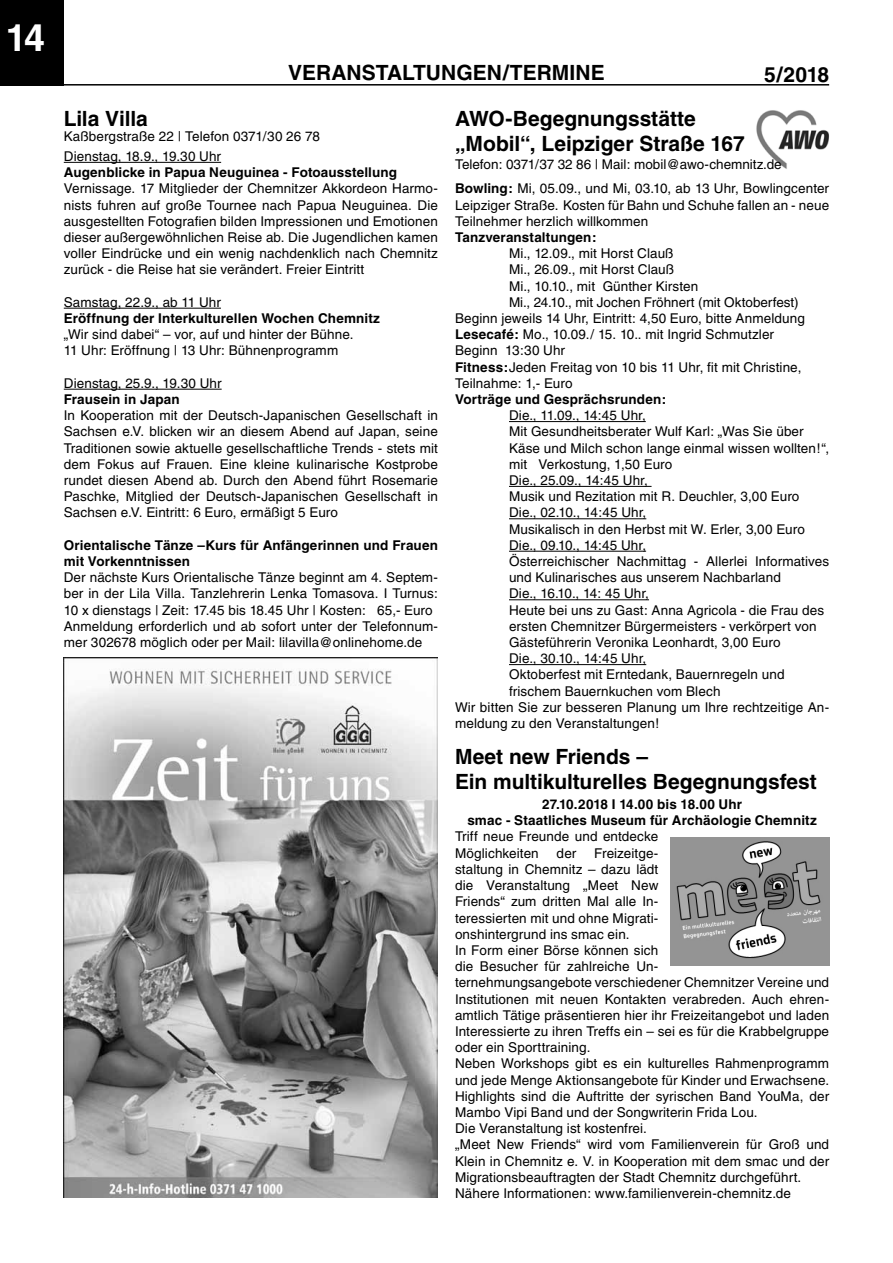
<style>
.page{position:relative;width:893px;height:1263px;background:#fff}
.page>*{position:absolute;margin:0;border:0;box-sizing:border-box;transform-origin:0 0}
.t1{font:700 37.5px "Helvetica";color:#fff}
.t2{font:700 21px/25.2px "Helvetica";letter-spacing:-.005em;color:#000}
.t3{font:13.5px/16.2px "Helvetica";letter-spacing:.01em;color:#000}
.t4{font:700 13.5px/16.2px "Helvetica";letter-spacing:.01em;color:#000}
.s1{font-weight:700}
</style>
<div class="page">
<div style="left:0;top:0;width:64px;height:86px;background:#000"></div>
<hr style="left:64px;top:84px;width:765px;height:2px;background:#000">
<img style="left:64px;top:657px;width:374px;height:541px">
<hr style="left:509px;top:421px;width:137px;height:1px;background:#000">
<hr style="left:509px;top:486px;width:143px;height:1px;background:#000">
<hr style="left:509px;top:518px;width:137px;height:1px;background:#000">
<hr style="left:509px;top:551px;width:137px;height:1px;background:#000">
<hr style="left:509px;top:599px;width:140px;height:1px;background:#000">
<hr style="left:509px;top:664px;width:137px;height:1px;background:#000">
<hr style="left:64px;top:162px;width:157px;height:1px;background:#000">
<hr style="left:64px;top:308px;width:157px;height:1px;background:#000">
<hr style="left:64px;top:389px;width:158px;height:1px;background:#000">
<img style="left:756px;top:110px;width:73px;height:59px">
<img style="left:671px;top:838px;width:158px;height:127px">
<h1 class="t1" style="left:6px;top:15px;width:41px">14</h1>
<h2 class="t2" style="left:288px;top:60px;width:318px">veranstaltung en/termine</h2>
<h2 class="t2" style="left:764px;top:62px;width:67px">5/2018</h2>
<h2 class="t2" style="left:64px;top:106px;width:86px">Lila Villa</h2>
<p class="t3" style="left:64px;top:128px;width:258px">Kaßbergstraße 22 | Telefon 0371/30 26 78</p>
<p class="t3" style="left:64px;top:148px;width:159px">Dienstag, 18.9., 19.30 Uhr</p>
<p class="t4" style="left:64px;top:164px;width:335px">Augenblicke in Papua Neuguinea - Fotoausstellung</p>
<p class="t3" style="left:64px;top:181px;width:376px;text-align:justify">Vernissage. 17 Mitglieder der Chemnitzer Akkordeon Harmo&shy;nists fuhren auf große Tournee nach Papua Neuguinea. Die ausgestellten Fotografien bilden Impressionen und Emotionen dieser außergewöhnlichen Reise ab. Die Jugendlichen kamen voller Eindrücke und ein wenig nachdenklich nach Chemnitz zurück - die Reise hat sie verändert. Freier Eintritt</p>
<p class="t3" style="left:64px;top:294px;width:159px">Samstag, 22.9., ab 11 Uhr</p>
<p class="t4" style="left:64px;top:310px;width:318px">Eröffnung der Interkulturellen Wochen Chemnitz</p>
<p class="t3" style="left:64px;top:326px;width:291px">„Wir sind dabei“ – vor, auf und hinter der Bühne.<br>11 Uhr: Eröffnung | 13 Uhr: Bühnenprogramm</p>
<p class="t3" style="left:64px;top:375px;width:159px">Dienstag, 25.9., 19.30 Uhr</p>
<p class="t4" style="left:64px;top:391px;width:117px">Frausein in Japan</p>
<p class="t3" style="left:64px;top:407px;width:376px;text-align:justify">In Kooperation mit der Deutsch-Japanischen Gesellschaft in Sachsen e.V. blicken wir an diesem Abend auf Japan, seine Traditionen sowie aktuelle gesellschaftliche Trends - stets mit dem Fokus auf Frauen. Eine kleine kulinarische Kostprobe rundet diesen Abend ab. Durch den Abend führt Rosemarie Paschke, Mitglied der Deutsch-Japanischen Gesellschaft in Sachsen e.V. Eintritt: 6 Euro, ermäßigt 5 Euro</p>
<p class="t4" style="left:64px;top:537px;width:376px">Orientalische Tänze –Kurs für Anfängerinnen und Frauen mit Vorkenntnissen</p>
<p class="t3" style="left:64px;top:569px;width:376px">Der nächste Kurs Orientalische Tänze beginnt am 4. Septem&shy;ber in der Lila Villa. Tanzlehrerin Lenka Tomasova. I Turnus:<br>10 x dienstags | Zeit: 17.45 bis 18.45 Uhr | Kosten: 65,- Euro Anmeldung erforderlich und ab sofort unter der Telefonnum&shy;mer 302678 möglich oder per Mail: lilavilla@onlinehome.de</p>
<h2 class="t2" style="left:455px;top:105px;width:291px">AWO-Begegnungsstätte „Mobil“, Leipziger Straße 167</h2>
<p class="t3" style="left:455px;top:156px;width:328px">Telefon: 0371/37 32 86 | Mail: mobil@awo-chemnitz.de</p>
<p class="t3" style="left:455px;top:181px;width:376px;text-align:justify"><span class="s1">Bowling:</span> Mi, 05.09., und Mi, 03.10, ab 13 Uhr, Bowlingcenter Leipziger Straße. Kosten für Bahn und Schuhe fallen an - neue Teilnehmer herzlich willkommen</p>
<p class="t4" style="left:455px;top:229px;width:143px">Tanzveranstaltungen:</p>
<p class="t3" style="left:509px;top:245px;width:166px">Mi., 12.09., mit Horst Clauß</p>
<p class="t3" style="left:509px;top:262px;width:167px">Mi., 26.09., mit Horst Clauß</p>
<p class="t3" style="left:509px;top:278px;width:191px">Mi., 10.10., mit Günther Kirsten</p>
<p class="t3" style="left:509px;top:294px;width:291px">Mi., 24.10., mit Jochen Fröhnert (mit Oktoberfest)</p>
<p class="t3" style="left:455px;top:310px;width:351px">Beginn jeweils 14 Uhr, Eintritt: 4,50 Euro, bitte Anmeldung</p>
<p class="t3" style="left:455px;top:326px;width:321px"><span class="s1">Lesecafé:</span> Mo., 10.09./ 15. 10.. mit Ingrid Schmutzler</p>
<p class="t3" style="left:455px;top:343px;width:112px">Beginn 13:30 Uhr</p>
<p class="t3" style="left:455px;top:359px;width:348px"><span class="s1">Fitness:</span>Jeden Freitag von 10 bis 11 Uhr, fit mit Christine,</p>
<p class="t3" style="left:455px;top:375px;width:119px">Teilnahme: 1,- Euro</p>
<p class="t4" style="left:455px;top:391px;width:213px">Vorträge und Gesprächsrunden:</p>
<p class="t3" style="left:509px;top:407px;width:138px">Die., 11.09., 14:45 Uhr,</p>
<p class="t3" style="left:509px;top:424px;width:296px">Mit Gesundheitsberater Wulf Karl: „Was Sie über</p>
<p class="t3" style="left:509px;top:440px;width:322px">Käse und Milch schon lange einmal wissen wollten!“,</p>
<p class="t3" style="left:509px;top:456px;width:165px">mit Verkostung, 1,50 Euro</p>
<p class="t3" style="left:509px;top:472px;width:140px">Die., 25.09., 14:45 Uhr,</p>
<p class="t3" style="left:509px;top:488px;width:292px">Musik und Rezitation mit R. Deuchler, 3,00 Euro</p>
<p class="t3" style="left:509px;top:505px;width:139px">Die., 02.10., 14:45 Uhr,</p>
<p class="t3" style="left:509px;top:521px;width:297px">Musikalisch in den Herbst mit W. Erler, 3,00 Euro</p>
<p class="t3" style="left:509px;top:537px;width:139px">Die., 09.10., 14:45 Uhr,</p>
<p class="t3" style="left:509px;top:553px;width:322px">Österreichischer Nachmittag - Allerlei Informatives</p>
<p class="t3" style="left:509px;top:569px;width:273px">und Kulinarisches aus unserem Nachbarland</p>
<p class="t3" style="left:509px;top:586px;width:142px">Die., 16.10., 14: 45 Uhr,</p>
<p class="t3" style="left:509px;top:602px;width:317px">Heute bei uns zu Gast: Anna Agricola - die Frau des</p>
<p class="t3" style="left:509px;top:618px;width:309px">ersten Chemnitzer Bürgermeisters - verkörpert von</p>
<p class="t3" style="left:509px;top:634px;width:273px">Gästeführerin Veronika Leonhardt, 3,00 Euro</p>
<p class="t3" style="left:509px;top:650px;width:139px">Die., 30.10., 14:45 Uhr,</p>
<p class="t3" style="left:509px;top:667px;width:277px">Oktoberfest mit Erntedank, Bauernregeln und</p>
<p class="t3" style="left:509px;top:683px;width:213px">frischem Bauernkuchen vom Blech</p>
<p class="t3" style="left:455px;top:699px;width:376px">Wir bitten Sie zur besseren Planung um Ihre rechtzeitige An-</p>
<p class="t3" style="left:455px;top:715px;width:206px">meldung zu den Veranstaltungen!</p>
<h2 class="t2" style="left:455px;top:743px;width:363px">Meet new Friends –<br>Ein multikulturelles Begegnungsfest</h2>
<p class="t3" style="left:455px;top:829px;width:205px">Triff neue Freunde und entdecke<br>Möglichkeiten</p>
<p class="t4" style="left:467px;top:796px;width:351px;text-align:center">27.10.2018 I 14.00 bis 18.00 Uhr<br>smac - Staatliches Museum für Archäologie Chemnitz</p>
<p class="t3" style="left:455px;top:845px;width:376px;text-indent:139px">Freizeitge-<br>staltung in Chemnitz – dazu lädt<br>die Veranstaltung „Meet New<br>Friends“ zum dritten Mal alle In-<br>teressierten mit und ohne Migrati-<br>onshintergrund ins smac ein.<br>In Form einer Börse können sich<br>die Besucher für zahlreiche Un-<br>ternehmungsangebote verschiedener Chemnitzer Vereine und Institutionen mit neuen Kontakten verabreden. Auch ehren&shy;amtlich Tätige präsentieren hier ihr Freizeitangebot und laden Interessierte zu ihren Treffs ein – sei es für die Krabbelgruppe oder ein Sporttraining.<br>Neben Workshops gibt es ein kulturelles Rahmenprogramm und jede Menge Aktionsangebote für Kinder und Erwachsene.<br>Highlights sind die Auftritte der syrischen Band YouMa, der Mambo Vipi Band und der Songwriterin Frida Lou.<br>Die Veranstaltung ist kostenfrei.<br>„Meet New Friends“ wird vom Familienverein für Groß und Klein in Chemnitz e. V. in Kooperation mit dem smac und der Migrationsbeauftragten der Stadt Chemnitz durchgeführt.<br>Nähere Informationen: www.familienverein-chemnitz.de</p>
<p class="t3" style="left:557px;top:845px;width:21px">der</p>
</div>
